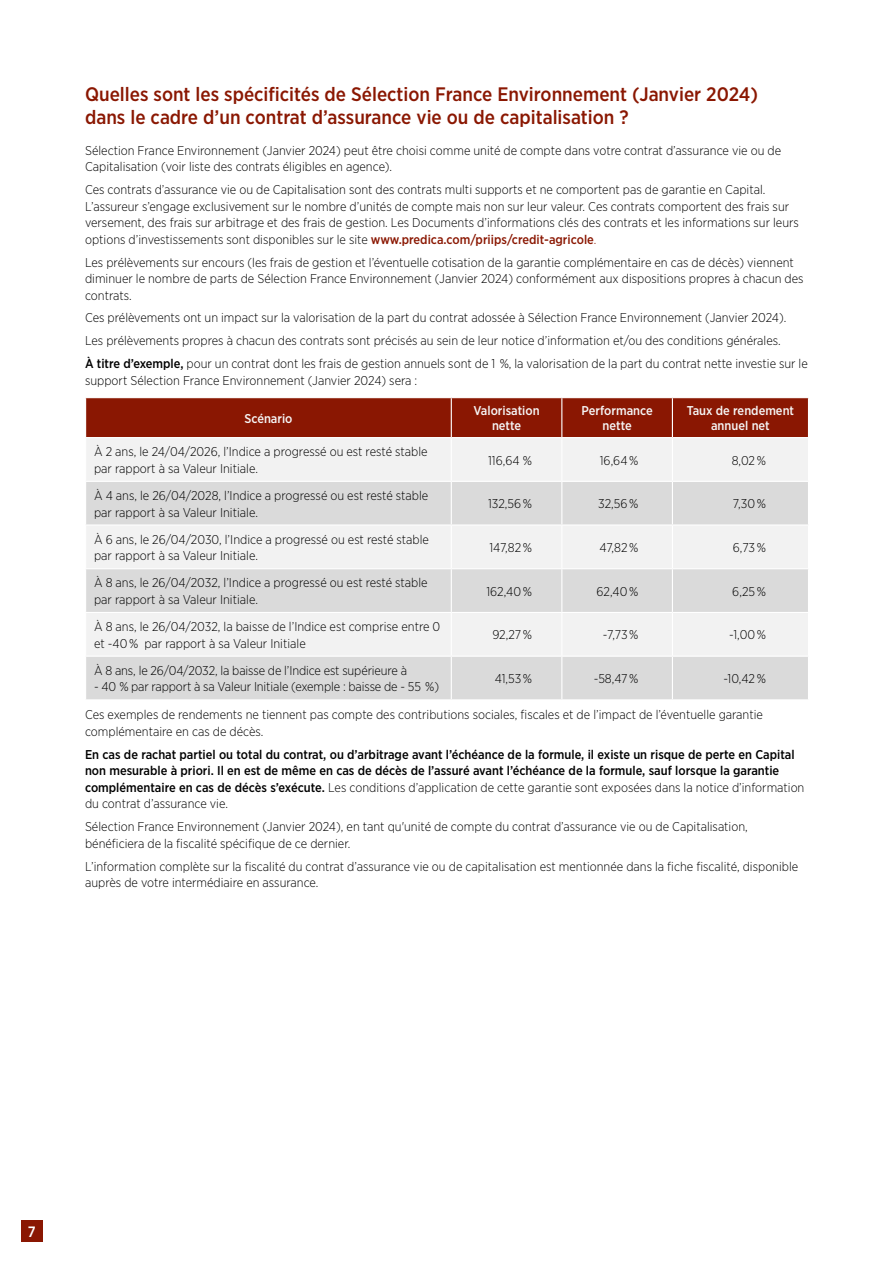
<style>
.page{position:relative;width:893px;height:1263px;background:#fff}
.page>*{position:absolute;margin:0;border:0;box-sizing:border-box;transform-origin:0 0}
.t1{font:500 19.5px/23.4px "Gotham Narrow";color:#8a1702}
.t2{font:500 15px "Gotham Narrow";color:#fff}
.t3{font:300 12.75px/16.5px "Gotham Narrow";color:#000}
.t4{font:500 12.75px/16.5px "Gotham Narrow";color:#000}
.t5{font:500 12.75px/15.3px "Gotham Narrow";color:#f6f6f6;text-align:center}
.s1{font-weight:500;color:#8a1702}
.s2{color:#8a1702}
.s3{font-weight:500}
.s4{font-weight:300}
</style>
<div class="page">
<div style="left:21px;top:1220px;width:22px;height:22px;background:#8a1702"></div>
<div style="left:86px;top:398px;width:722px;height:39px;background:#8a1702"></div>
<div style="left:86px;top:438px;width:722px;height:42px;background:#f2f2f2"></div>
<svg style="left:86px;top:482px;width:722px;height:217px;fill:#dadada"></svg>
<hr style="left:451px;top:398px;width:1px;height:39px;background:#fff">
<hr style="left:561px;top:398px;width:1px;height:39px;background:#fff">
<hr style="left:672px;top:398px;width:1px;height:39px;background:#fff">
<hr style="left:451px;top:438px;width:1px;height:43px;background:#fff">
<hr style="left:561px;top:438px;width:1px;height:43px;background:#fff">
<hr style="left:672px;top:438px;width:1px;height:43px;background:#fff">
<hr style="left:451px;top:482px;width:1px;height:42px;background:#fff">
<hr style="left:561px;top:482px;width:1px;height:42px;background:#fff">
<hr style="left:672px;top:482px;width:1px;height:42px;background:#fff">
<hr style="left:85px;top:524px;width:366px;height:2px;background:#fff">
<hr style="left:451px;top:524px;width:111px;height:2px;background:#fff">
<hr style="left:451px;top:526px;width:1px;height:42px;background:#fff">
<hr style="left:562px;top:524px;width:110px;height:2px;background:#fff">
<hr style="left:561px;top:526px;width:1px;height:42px;background:#fff">
<hr style="left:672px;top:524px;width:137px;height:2px;background:#fff">
<hr style="left:672px;top:526px;width:1px;height:42px;background:#fff">
<hr style="left:85px;top:568px;width:366px;height:1px;background:#fff">
<hr style="left:451px;top:568px;width:111px;height:1px;background:#fff">
<hr style="left:451px;top:569px;width:1px;height:43px;background:#fff">
<hr style="left:562px;top:568px;width:110px;height:1px;background:#fff">
<hr style="left:561px;top:569px;width:1px;height:43px;background:#fff">
<hr style="left:672px;top:568px;width:137px;height:1px;background:#fff">
<hr style="left:672px;top:569px;width:1px;height:43px;background:#fff">
<hr style="left:85px;top:612px;width:366px;height:1px;background:#fff">
<hr style="left:451px;top:612px;width:111px;height:1px;background:#fff">
<hr style="left:451px;top:613px;width:1px;height:43px;background:#fff">
<hr style="left:562px;top:612px;width:110px;height:1px;background:#fff">
<hr style="left:561px;top:613px;width:1px;height:43px;background:#fff">
<hr style="left:672px;top:612px;width:137px;height:1px;background:#fff">
<hr style="left:672px;top:613px;width:1px;height:43px;background:#fff">
<hr style="left:85px;top:656px;width:366px;height:1px;background:#fff">
<hr style="left:451px;top:656px;width:111px;height:1px;background:#fff">
<hr style="left:451px;top:657px;width:1px;height:42px;background:#fff">
<hr style="left:562px;top:656px;width:110px;height:1px;background:#fff">
<hr style="left:561px;top:657px;width:1px;height:42px;background:#fff">
<hr style="left:672px;top:656px;width:137px;height:1px;background:#fff">
<hr style="left:672px;top:657px;width:1px;height:42px;background:#fff">
<h1 class="t1" style="left:85px;top:82px;width:674px">Quelles sont les spécificités de Sélection France Environnement (Janvier 2024) dans le cadre d’un contrat d’assurance vie ou de capitalisation ?</h1>
<p class="t3" style="left:85px;top:142px;width:698px">Sélection France Environnement (Janvier 2024) peut être choisi comme unité de compte dans votre contrat d’assurance vie ou de<br>Capitalisation (voir liste des contrats éligibles en agence).</p>
<p class="t3" style="left:85px;top:181px;width:715px">Ces contrats d’assurance vie ou de Capitalisation sont des contrats multi supports et ne comportent pas de garantie en Capital.<br>L’assureur s’engage exclusivement sur le nombre d’unités de compte mais non sur leur valeur. Ces contrats comportent des frais sur versement, des frais sur arbitrage et des frais de gestion. Les Documents d’informations clés des contrats et les informations sur leurs options d’investissements sont disponibles sur le site <span class="s1">www.predica.com/priips/credit-agricole</span><span class="s2">.</span></p>
<p class="t3" style="left:85px;top:253px;width:720px">Les prélèvements sur encours (les frais de gestion et l’éventuelle cotisation de la garantie complémentaire en cas de décès) viennent diminuer le nombre de parts de Sélection France Environnement (Janvier 2024) conformément aux dispositions propres à chacun des contrats.</p>
<p class="t3" style="left:85px;top:306px;width:724px;line-height:22.8px">Ces prélèvements ont un impact sur la valorisation de la part du contrat adossée à Sélection France Environnement (Janvier 2024).<br>Les prélèvements propres à chacun des contrats sont précisés au sein de leur notice d’information et/ou des conditions générales.<br><span class="s3">À titre d’exemple,</span> pour un contrat dont les frais de gestion annuels sont de 1 %, la valorisation de la part du contrat nette investie sur le</p>
<p class="t3" style="left:85px;top:372px;width:334px">support Sélection France Environnement (Janvier 2024) sera :</p>
<p class="t5" style="left:244px;top:410px;width:50px">Scénario</p>
<p class="t5" style="left:473px;top:403px;width:68px">Valorisation nette</p>
<p class="t5" style="left:581px;top:403px;width:73px">Performance nette</p>
<p class="t5" style="left:687px;top:403px;width:109px">Taux de rendement annuel net</p>
<p class="t3" style="left:94px;top:443px;width:335px">À 2 ans, le 24/04/2026, l’Indice a progressé ou est resté stable par rapport à sa Valeur Initiale.</p>
<p class="t3" style="left:488px;top:451px;width:45px">116,64 %</p>
<p class="t3" style="left:600px;top:451px;width:40px">16,64 %</p>
<p class="t3" style="left:732px;top:451px;width:36px">8,02 %</p>
<p class="t3" style="left:94px;top:487px;width:336px">À 4 ans, le 26/04/2028, l’Indice a progressé ou est resté stable par rapport à sa Valeur Initiale.</p>
<p class="t3" style="left:488px;top:495px;width:45px">132,56 %</p>
<p class="t3" style="left:598px;top:495px;width:42px">32,56 %</p>
<p class="t3" style="left:733px;top:495px;width:35px">7,30 %</p>
<p class="t3" style="left:94px;top:531px;width:336px">À 6 ans, le 26/04/2030, l’Indice a progressé ou est resté stable par rapport à sa Valeur Initiale.</p>
<p class="t3" style="left:489px;top:539px;width:44px">147,82 %</p>
<p class="t3" style="left:599px;top:539px;width:40px">47,82 %</p>
<p class="t3" style="left:733px;top:539px;width:35px">6,73 %</p>
<p class="t3" style="left:94px;top:574px;width:335px">À 8 ans, le 26/04/2032, l’Indice a progressé ou est resté stable par rapport à sa Valeur Initiale.</p>
<p class="t3" style="left:486px;top:583px;width:47px">162,40 %</p>
<p class="t3" style="left:597px;top:583px;width:43px">62,40 %</p>
<p class="t3" style="left:732px;top:583px;width:35px">6,25 %</p>
<p class="t3" style="left:94px;top:618px;width:348px">À 8 ans, le 26/04/2032, la baisse de l’Indice est comprise entre 0 et -40 % par rapport à sa Valeur Initiale</p>
<p class="t3" style="left:492px;top:626px;width:41px">92,27 %</p>
<p class="t3" style="left:603px;top:626px;width:37px">-7,73 %</p>
<p class="t3" style="left:729px;top:626px;width:38px">-1,00 %</p>
<p class="t3" style="left:94px;top:662px;width:315px">À 8 ans, le 26/04/2032, la baisse de l’Indice est supérieure à</p>
<p class="t3" style="left:94px;top:678px;width:346px">- 40 % par rapport à sa Valeur Initiale (exemple : baisse de - 55 %)</p>
<p class="t3" style="left:495px;top:670px;width:39px">41,53 %</p>
<p class="t3" style="left:594px;top:670px;width:46px">-58,47 %</p>
<p class="t3" style="left:723px;top:670px;width:44px">-10,42 %</p>
<p class="t3" style="left:85px;top:706px;width:679px">Ces exemples de rendements ne tiennent pas compte des contributions sociales, fiscales et de l’impact de l’éventuelle garantie complémentaire en cas de décès.</p>
<p class="t4" style="left:85px;top:746px;width:721px">En cas de rachat partiel ou total du contrat, ou d’arbitrage avant l’échéance de la formule, il existe un risque de perte en Capital non mesurable à priori. Il en est de même en cas de décès de l’assuré avant l’échéance de la formule, sauf lorsque la garantie complémentaire en cas de décès s’exécute. <span class="s4">Les conditions d’application de cette garantie sont exposées dans la notice d’information du contrat d’assurance vie.</span></p>
<p class="t3" style="left:85px;top:818px;width:664px">Sélection France Environnement (Janvier 2024), en tant qu'unité de compte du contrat d’assurance vie ou de Capitalisation, bénéficiera de la fiscalité spécifique de ce dernier.</p>
<p class="t3" style="left:85px;top:857px;width:715px">L’information complète sur la fiscalité du contrat d’assurance vie ou de capitalisation est mentionnée dans la fiche fiscalité, disponible auprès de votre intermédiaire en assurance.</p>
<p class="t2" style="left:28px;top:1222px;width:9px">7</p>
</div>
